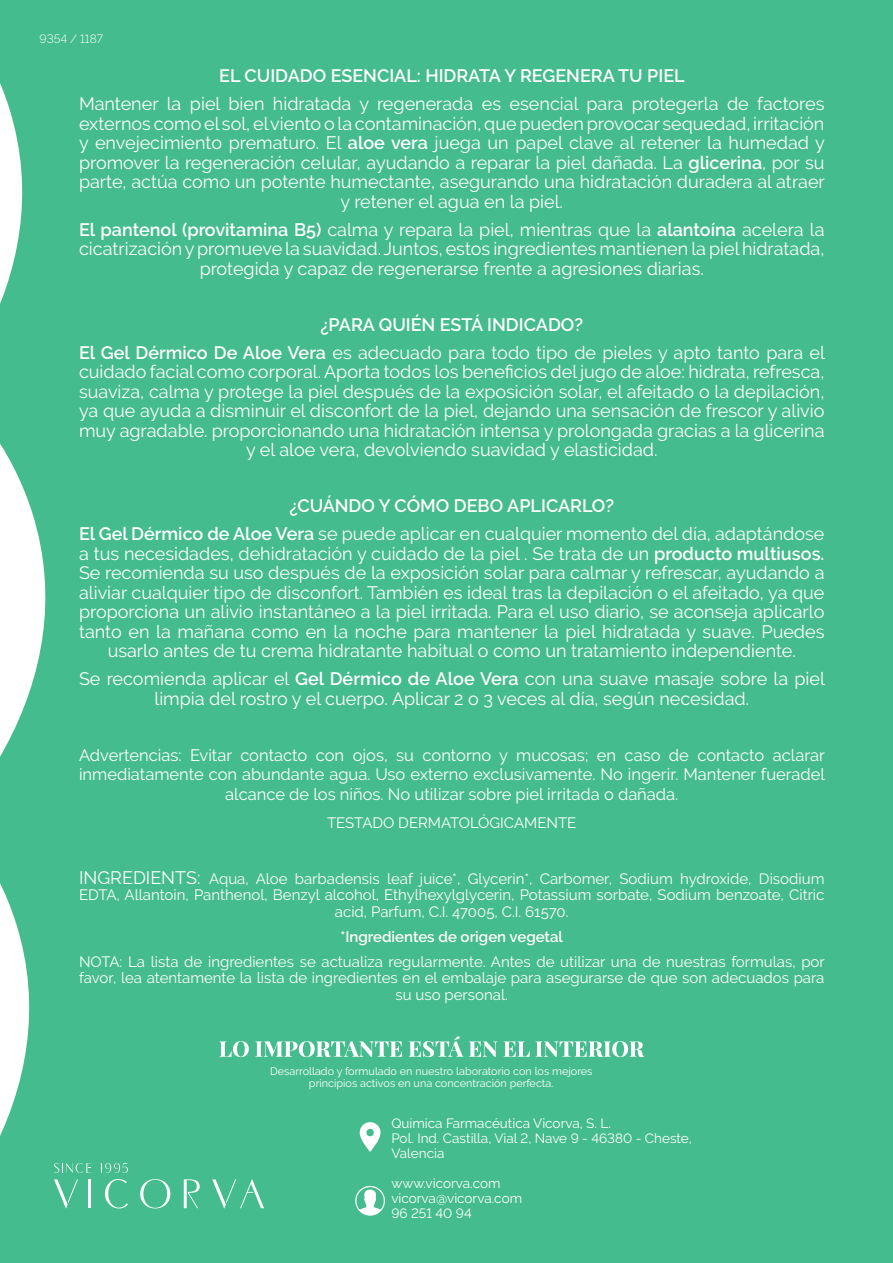
<style>
.page{position:relative;width:893px;height:1263px;background:#44bc8e}
.page>*{position:absolute;margin:0;border:0;box-sizing:border-box;transform-origin:0 0}
.t1{font:18px/19.5px "Raleway";color:#fff;text-align:center}
.t2{font:600 18px "Raleway";color:#fff}
.t3{font:600 18px "Raleway";color:#fffefc}
.t4{font:16.5px/19.5px "Raleway";color:#fff;text-align:center}
.t5{font:15px/16.5px "Raleway";color:#fffefc;text-align:center}
.t6{font:600 15px "Raleway";color:#fffefc}
.t7{font:15px "Raleway";color:#fff}
.t8{font:13.5px/15px "Raleway";color:#fff}
.t9{font:300 12px "Raleway";color:#fff}
.t10{font:10.8px/12.1px "Raleway";color:#fff;text-align:center}
.s1{font-weight:600}
.s2{font-size:18px;color:#fff}
</style>
<div class="page">
<svg style="left:360px;top:1122px;width:21px;height:30px"></svg>
<svg style="left:355px;top:1186px;width:30px;height:30px"></svg>
<svg style="left:0;top:579px;width:46px;height:116px;fill:#fff"></svg>
<svg style="left:0;top:83px;width:45px;height:496px"></svg>
<svg style="left:219px;top:1041px;width:30px;height:16px"></svg>
<svg style="left:255px;top:1041px;width:147px;height:16px"></svg>
<svg style="left:409px;top:1036px;width:54px;height:21px"></svg>
<svg style="left:469px;top:1041px;width:28px;height:16px"></svg>
<svg style="left:503px;top:1041px;width:142px;height:16px"></svg>
<svg style="left:105px;top:1179px;width:23px;height:29px"></svg>
<svg style="left:140px;top:1179px;width:30px;height:29px"></svg>
<svg style="left:184px;top:1179px;width:16px;height:29px"></svg>
<svg style="left:100px;top:1163px;width:28px;height:10px"></svg>
<svg style="left:0;top:695px;width:91px;height:514px"></svg>
<svg style="left:212px;top:1179px;width:52px;height:30px"></svg>
<p class="t9" style="left:39px;top:32px;width:65px">9354 / 1187</p>
<p class="t2" style="left:219px;top:65px;width:467px">EL CUIDADO ESENCIAL: HIDRATA Y REGENERA TU PIEL</p>
<p class="t1" style="left:79px;top:94px;width:747px">Mantener la piel bien hidratada y regenerada es esencial para protegerla de factores externos como el sol, el viento o la contaminación, que pueden provocar sequedad, irritación y envejecimiento prematuro. El <span class="s1">aloe vera</span> juega un papel clave al retener la humedad y promover la regeneración celular, ayudando a reparar la piel dañada. La <span class="s1">glicerina</span>, por su parte, actúa como un potente humectante, asegurando una hidratación duradera al atraer y retener el agua en la piel.</p>
<p class="t1" style="left:79px;top:219px;width:747px"><span class="s1">El pantenol (provitamina B5)</span> calma y repara la piel, mientras que la <span class="s1">alantoína</span> acelera la cicatrización y promueve la suavidad. Juntos, estos ingredientes mantienen la piel hidratada, protegida y capaz de regenerarse frente a agresiones diarias.</p>
<p class="t2" style="left:320px;top:314px;width:264px">¿PARA QUIÉN ESTÁ INDICADO?</p>
<p class="t1" style="left:79px;top:342px;width:747px"><span class="s1">El Gel Dérmico De Aloe Vera</span> es adecuado para todo tipo de pieles y apto tanto para el cuidado facial como corporal. Aporta todos los beneficios del jugo de aloe: hidrata, refresca, suaviza, calma y protege la piel después de la exposición solar, el afeitado o la depilación, ya que ayuda a disminuir el disconfort de la piel, dejando una sensación de frescor y alivio muy agradable. proporcionando una hidratación intensa y prolongada gracias a la glicerina y el aloe vera, devolviendo suavidad y elasticidad.</p>
<p class="t3" style="left:289px;top:495px;width:326px">¿CUÁNDO Y CÓMO DEBO APLICARLO?</p>
<p class="t1" style="left:79px;top:524px;width:747px"><span class="s1">El Gel Dérmico de Aloe Vera</span> se puede aplicar en cualquier momento del día, adaptándose a tus necesidades, dehidratación y cuidado de la piel . Se trata de un <span class="s1">producto multiusos.<br></span>Se recomienda su uso después de la exposición solar para calmar y refrescar, ayudando a aliviar cualquier tipo de disconfort. También es ideal tras la depilación o el afeitado, ya que proporciona un alivio instantáneo a la piel irritada. Para el uso diario, se aconseja aplicarlo tanto en la mañana como en la noche para mantener la piel hidratada y suave. Puedes usarlo antes de tu crema hidratante habitual o como un tratamiento independiente.</p>
<p class="t1" style="left:79px;top:669px;width:747px">Se recomienda aplicar el <span class="s1">Gel Dérmico de Aloe Vera</span> con una suave masaje sobre la piel limpia del rostro y el cuerpo. Aplicar 2 o 3 veces al día, según necesidad.</p>
<p class="t4" style="left:79px;top:745px;width:747px">Advertencias: Evitar contacto con ojos, su contorno y mucosas; en caso de contacto aclarar inmediatamente con abundante agua. Uso externo exclusivamente. No ingerir. Mantener fueradel alcance de los niños. No utilizar sobre piel irritada o dañada.</p>
<p class="t7" style="left:327px;top:814px;width:251px">TESTADO DERMATOLÓGICAMENTE</p>
<p class="t5" style="left:79px;top:870px;width:747px"><span class="s2">INGREDIENTS:</span> Aqua, Aloe barbadensis leaf juice*, Glycerin*, Carbomer, Sodium hydroxide, Disodium<br>EDTA, Allantoin, Panthenol, Benzyl alcohol, Ethylhexylglycerin, Potassium sorbate, Sodium benzoate, Citric acid, Parfum, C.I. 47005, C.I. 61570.</p>
<p class="t6" style="left:340px;top:928px;width:224px">*Ingredientes de origen vegetal</p>
<p class="t5" style="left:79px;top:953px;width:747px">NOTA: La lista de ingredientes se actualiza regularmente. Antes de utilizar una de nuestras formulas, por favor, lea atentamente la lista de ingredientes en el embalaje para asegurarse de que son adecuados para su uso personal.</p>
<p class="t10" style="left:270px;top:1065px;width:324px">Desarrollado y formulado en nuestro laboratorio con los mejores principios activos en una concentración perfecta.</p>
<p class="t8" style="left:391px;top:1116px;width:221px">Química Farmacéutica Vicorva, S. L.</p>
<p class="t8" style="left:391px;top:1131px;width:302px">Pol. Ind. Castilla, Vial 2, Nave 9 - 46380 - Cheste,<br>Valencia</p>
<p class="t8" style="left:391px;top:1176px;width:111px">www.vicorva.com</p>
<p class="t8" style="left:391px;top:1191px;width:132px">vicorva@vicorva.com</p>
<p class="t8" style="left:391px;top:1206px;width:82px">96 251 40 94</p>
</div>
